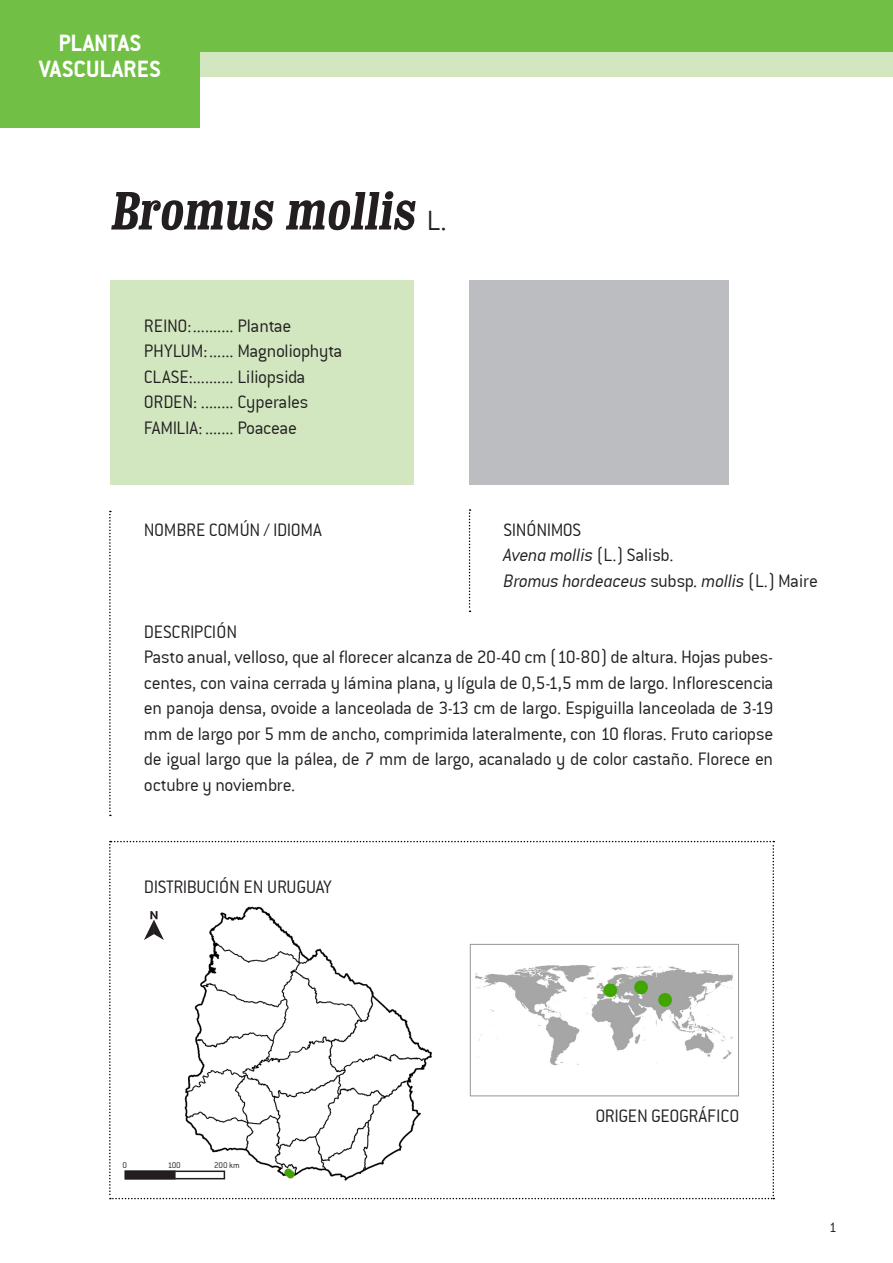
<style>
.page{position:relative;width:893px;height:1263px;background:#fff}
.page>*{position:absolute;margin:0;border:0;box-sizing:border-box;transform-origin:0 0}
.t1{font:700 condensed 54px "Clarendon";color:#231f20}
.t2{font:25.5px "Conduit ITCTT Bold";color:#fff}
.texto_justificado_co{font:19.5px/25.5px "Conduit ITCTT Light";letter-spacing:-.015em;color:#231f20;text-align:justify}
.texto_sobre_fondo_de{font:19.5px "Conduit ITCTT Light";letter-spacing:-.015em;color:#231f20}
.texto_comun_13_17{font:italic 19.5px "Conduit ITCTT Light";letter-spacing:-.015em;color:#231f20}
.texto_comun_13_17-2{font:19.5px "Conduit ITCTT Light";letter-spacing:-.015em;color:#231f20}
.t3{font:15px "Conduit ITCTT Light";color:#231f20}
.texto_comun_13_17-3{font:9px "Conduit ITCTT Light";color:#231f20}
.s1{font-family:"Conduit ITCTT Light";font-weight:400;font-stretch:normal;font-size:30px}
.s2{font-style:normal}
</style>
<div class="page">
<div style="left:110px;top:280px;width:304px;height:204px;background:#d2e7c0"></div>
<div style="left:469px;top:280px;width:260px;height:204px;background:#bcbdc0"></div>
<div style="left:0;top:51px;width:893px;height:26px;background:#d2e7c0"></div>
<div style="left:0;top:0;width:893px;height:51px;background:#71bf44"></div>
<div style="left:0;top:26px;width:200px;height:102px;background:#71bf44"></div>
<svg style="left:109px;top:511px;width:2px;height:305px"></svg>
<svg style="left:469px;top:509px;width:2px;height:103px"></svg>
<svg style="left:109px;top:841px;width:665px;height:358px"></svg>
<div style="left:125px;top:1170px;width:51px;height:9px;background:#231f20;border:2px solid #231f20"></div>
<div style="left:125px;top:1170px;width:100px;height:9px;border:2px solid #231f20"></div>
<p class="t2" style="left:59px;top:28px;width:84px">PLANTAS</p>
<p class="t2" style="left:39px;top:54px;width:123px">VASCULARES</p>
<p class="t1" style="left:110px;top:177px;width:338px">Bromus mollis <span class="s1">L .</span></p>
<p class="texto_sobre_fondo_de" style="left:144px;top:315px;width:149px">REINO:.......... Plantae</p>
<p class="texto_sobre_fondo_de" style="left:144px;top:340px;width:200px">PHYLUM:...... Magnoliophyta</p>
<p class="texto_sobre_fondo_de" style="left:144px;top:366px;width:163px">CLASE:.......... Liliopsida</p>
<p class="texto_sobre_fondo_de" style="left:144px;top:391px;width:166px">ORDEN: ........ Cyperales</p>
<p class="texto_sobre_fondo_de" style="left:144px;top:417px;width:155px">FAMILIA: ....... Poaceae</p>
<p class="texto_justificado_co" style="left:144px;top:517px;width:179px">NOMBRE COMÚN / IDIOMA</p>
<p class="texto_comun_13_17-2" style="left:504px;top:519px;width:79px">SINÓNIMOS</p>
<p class="texto_comun_13_17" style="left:504px;top:544px;width:171px">Avena mollis <span class="s2">(L.) Salisb.</span></p>
<p class="texto_comun_13_17" style="left:504px;top:570px;width:316px">Bromus hordeaceus <span class="s2">subsp</span>. mollis <span class="s2">(L.) Maire</span></p>
<p class="texto_comun_13_17-2" style="left:144px;top:621px;width:95px">DESCRIPCIÓN</p>
<p class="texto_justificado_co" style="left:144px;top:644px;width:631px">Pasto anual, velloso, que al florecer alcanza de 20-40 cm (10-80) de altura. Hojas pubes&shy;centes, con vaina cerrada y lámina plana, y lígula de 0,5-1,5 mm de largo. Inflorescencia en panoja densa, ovoide a lanceolada de 3-13 cm de largo. Espiguilla lanceolada de 3-19 mm de largo por 5 mm de ancho, comprimida lateralmente, con 10 floras. Fruto cariopse de igual largo que la pálea, de 7 mm de largo, acanalado y de color castaño. Florece en octubre y noviembre.</p>
<p class="texto_comun_13_17-2" style="left:144px;top:876px;width:190px">DISTRIBUCIÓN EN URUGUAY</p>
<p class="texto_comun_13_17-3" style="left:122px;top:1160px;width:6px">0</p>
<p class="texto_comun_13_17-3" style="left:168px;top:1160px;width:15px">100</p>
<p class="texto_comun_13_17-3" style="left:214px;top:1160px;width:27px">200 km</p>
<p class="texto_comun_13_17-2" style="left:595px;top:1105px;width:145px">ORIGEN GEOGRÁFICO</p>
<p class="t3" style="left:829px;top:1219px;width:9px">1</p>
</div>
